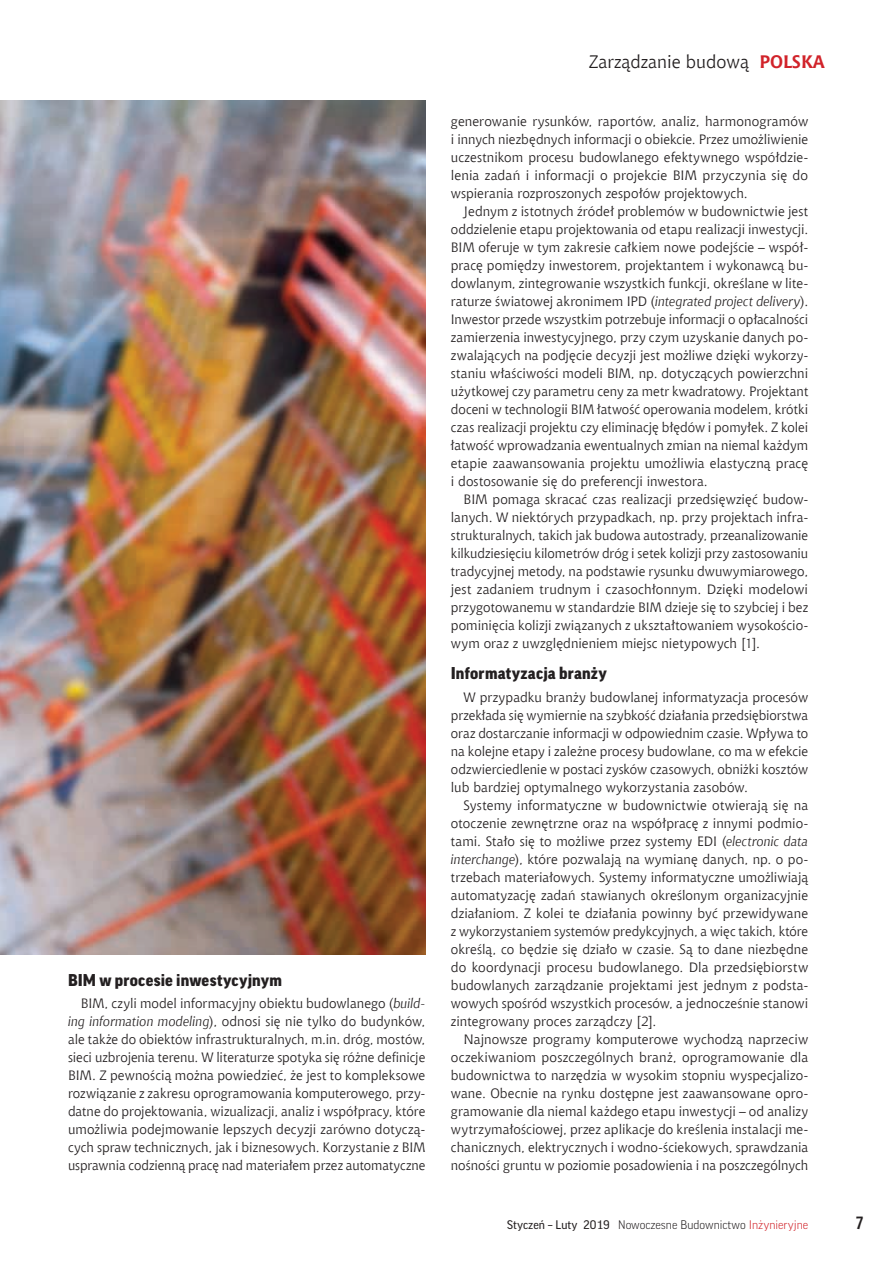
<style>
.page{position:relative;width:893px;height:1263px;background:#fff}
.page>*{position:absolute;margin:0;border:0;box-sizing:border-box;transform-origin:0 0}
.t1{font:18px "Chianti EU";color:#231f20}
.t2{font:700 18px "Aerton Cnd EFN";color:#231f20}
.t3{font:900 16.5px "Good Pro";letter-spacing:.01em;color:#231f20}
.t4{font:13.5px/18px "Chianti EU";letter-spacing:.005em;color:#231f20;text-align:justify}
.t5{font:300 12px "Good Pro";color:#231f20}
.s1{font-style:italic}
.s2{font-weight:700;color:#d1232a}
.s3{font-weight:400}
.s4{color:#d1232a}
</style>
<div class="page">
<img style="left:0;top:101px;width:426px;height:853px">
<p class="t3" style="left:68px;top:970px;width:215px">BIM w procesie inwestycyjnym</p>
<p class="t4" style="left:68px;top:994px;width:359px;text-indent:13px">BIM, czyli model informacyjny obiektu budowlanego (<span class="s1">build&shy;ing information modeling</span>), odnosi się nie tylko do budynków, ale także do obiektów infrastrukturalnych, m.in. dróg, mostów, sieci uzbrojenia terenu. W literaturze spotyka się różne definicje BIM. Z pewnością można powiedzieć, że jest to kompleksowe rozwiązanie z zakresu oprogramowania komputerowego, przy&shy;datne do projektowania, wizualizacji, analiz i współpracy, które umożliwia podejmowanie lepszych decyzji zarówno dotyczą&shy;cych spraw technicznych, jak i biznesowych. Korzystanie z BIM usprawnia codzienną pracę nad materiałem przez automatyczne</p>
<h1 class="t1" style="left:589px;top:51px;width:238px">Zarządzanie budową <span class="s2">POLSKA</span></h1>
<p class="t4" style="left:451px;top:112px;width:359px">generowanie rysunków, raportów, analiz, harmonogramów i innych niezbędnych informacji o obiekcie. Przez umożliwienie uczestnikom procesu budowlanego efektywnego współdzie&shy;lenia zadań i informacji o projekcie BIM przyczynia się do wspierania rozproszonych zespołów projektowych.</p>
<p class="t4" style="left:451px;top:202px;width:359px;text-indent:13px">Jednym z istotnych źródeł problemów w budownictwie jest oddzielenie etapu projektowania od etapu realizacji inwestycji.<br>BIM oferuje w tym zakresie całkiem nowe podejście – współ&shy;pracę pomiędzy inwestorem, projektantem i wykonawcą bu&shy;dowlanym, zintegrowanie wszystkich funkcji, określane w lite&shy;raturze światowej akronimem IPD (<span class="s1">integrated project delivery</span>).<br>Inwestor przede wszystkim potrzebuje informacji o opłacalności zamierzenia inwestycyjnego, przy czym uzyskanie danych po&shy;zwalających na podjęcie decyzji jest możliwe dzięki wykorzy&shy;staniu właściwości modeli BIM, np. dotyczących powierzchni użytkowej czy parametru ceny za metr kwadratowy. Projektant doceni w technologii BIM łatwość operowania modelem, krótki czas realizacji projektu czy eliminację błędów i pomyłek. Z kolei łatwość wprowadzania ewentualnych zmian na niemal każdym etapie zaawansowania projektu umożliwia elastyczną pracę i dostosowanie się do preferencji inwestora.</p>
<p class="t4" style="left:451px;top:490px;width:359px;text-indent:13px">BIM pomaga skracać czas realizacji przedsięwzięć budow&shy;lanych. W niektórych przypadkach, np. przy projektach infra&shy;strukturalnych, takich jak budowa autostrady, przeanalizowanie kilkudziesięciu kilometrów dróg i setek kolizji przy zastosowaniu tradycyjnej metody, na podstawie rysunku dwuwymiarowego, jest zadaniem trudnym i czasochłonnym. Dzięki modelowi przygotowanemu w standardzie BIM dzieje się to szybciej i bez pominięcia kolizji związanych z ukształtowaniem wysokościo&shy;wym oraz z uwzględnieniem miejsc nietypowych [1].</p>
<p class="t3" style="left:451px;top:664px;width:157px">Informatyzacja branży</p>
<p class="t4" style="left:451px;top:688px;width:359px;text-indent:13px">W przypadku branży budowlanej informatyzacja procesów przekłada się wymiernie na szybkość działania przedsiębiorstwa oraz dostarczanie informacji w odpowiednim czasie. Wpływa to na kolejne etapy i zależne procesy budowlane, co ma w efekcie odzwierciedlenie w postaci zysków czasowych, obniżki kosztów lub bardziej optymalnego wykorzystania zasobów.</p>
<p class="t4" style="left:451px;top:796px;width:359px;text-indent:13px">Systemy informatyczne w budownictwie otwierają się na otoczenie zewnętrzne oraz na współpracę z innymi podmio&shy;tami. Stało się to możliwe przez systemy EDI (<span class="s1">electronic data interchange</span>), które pozwalają na wymianę danych, np. o po&shy;trzebach materiałowych. Systemy informatyczne umożliwiają automatyzację zadań stawianych określonym organizacyjnie działaniom. Z kolei te działania powinny być przewidywane z wykorzystaniem systemów predykcyjnych, a więc takich, które określą, co będzie się działo w czasie. Są to dane niezbędne do koordynacji procesu budowlanego. Dla przedsiębiorstw budowlanych zarządzanie projektami jest jednym z podsta&shy;wowych spośród wszystkich procesów, a jednocześnie stanowi zintegrowany proces zarządczy [2].</p>
<p class="t4" style="left:451px;top:1030px;width:359px;text-indent:13px">Najnowsze programy komputerowe wychodzą naprzeciw oczekiwaniom poszczególnych branż, oprogramowanie dla budownictwa to narzędzia w wysokim stopniu wyspecjalizo&shy;wane. Obecnie na rynku dostępne jest zaawansowane opro&shy;gramowanie dla niemal każdego etapu inwestycji – od analizy wytrzymałościowej, przez aplikacje do kreślenia instalacji me&shy;chanicznych, elektrycznych i wodno-ściekowych, sprawdzania nośności gruntu w poziomie posadowienia i na poszczególnych</p>
<p class="t5" style="left:507px;top:1218px;width:302px"><span class="s3">Styczeń – Luty 2019</span> Nowoczesne Budownictwo <span class="s4">Inżynieryjne</span></p>
<h1 class="t2" style="left:856px;top:1212px;width:10px">7</h1>
</div>
